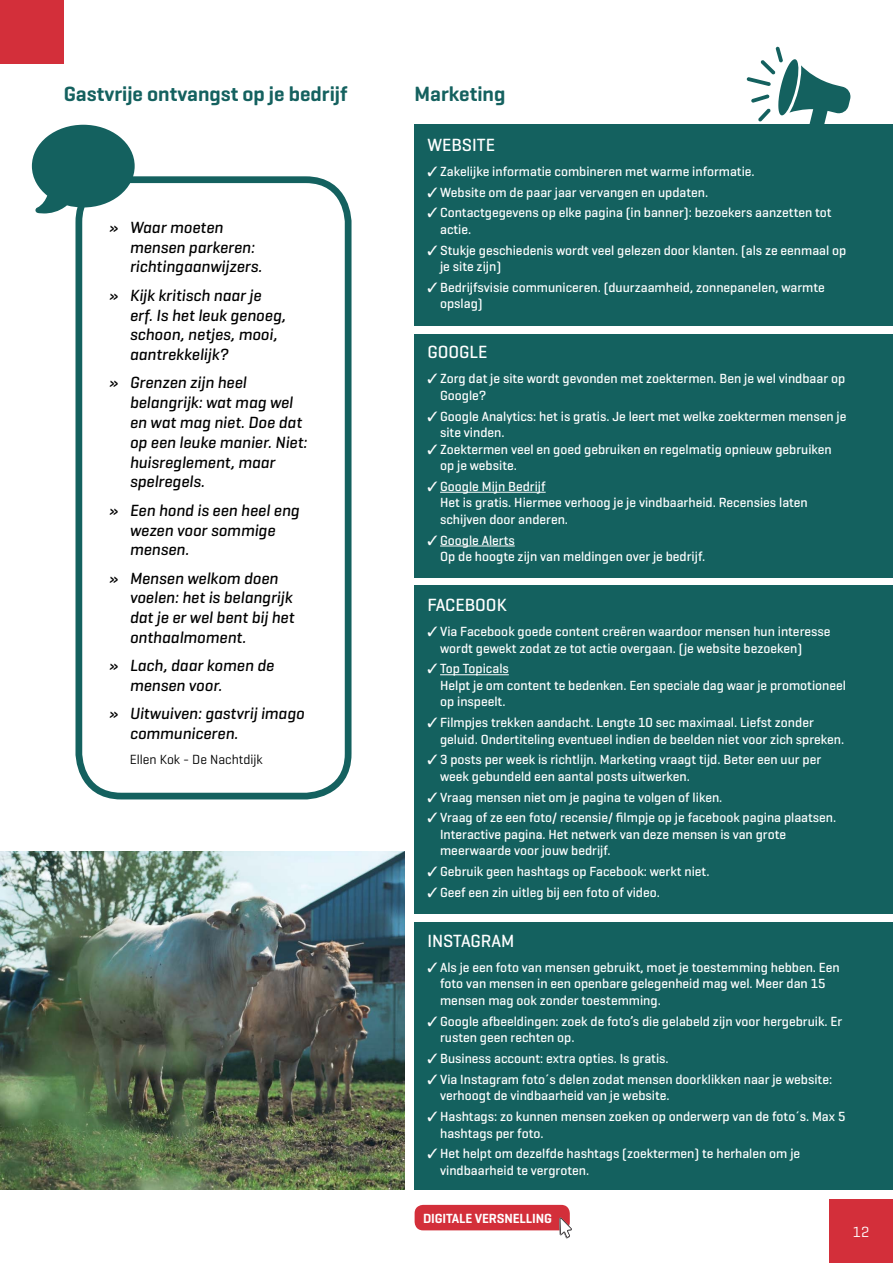
<style>
.page{position:relative;width:893px;height:1263px;background:#fff}
.page>*{position:absolute;margin:0;border:0;box-sizing:border-box;transform-origin:0 0}
.t1{font:600 21px "Geogrotesque";color:#14615f}
.t2{font:500 18px "Geogrotesque";color:#fff}
.t3{font:italic 500 16.5px/19.8px "Geogrotesque";color:#000}
.t4{font:15px "Geogrotesque";color:#fff}
.t5{font:500 13.5px/16.5px "Geogrotesque";color:#fff}
.t6{font:13.5px "Geogrotesque";color:#000}
.t7{font:600 13.5px "Geogrotesque";letter-spacing:-.01em;color:#fff}
</style>
<div class="page">
<div style="left:0;top:0;width:64px;height:64px;background:#d32f3a"></div>
<div style="left:829px;top:1199px;width:64px;height:64px;background:#d32f3a"></div>
<img style="left:0;top:851px;width:405px;height:338px">
<div style="left:75px;top:176px;width:276px;height:623px;border:7px solid #14615f;border-radius:43px"></div>
<svg style="left:32px;top:125px;width:103px;height:88px"></svg>
<div style="left:415px;top:125px;width:478px;height:201px;background:#14615f"></div>
<div style="left:415px;top:334px;width:478px;height:244px;background:#14615f"></div>
<div style="left:415px;top:922px;width:478px;height:267px;background:#14615f"></div>
<div style="left:415px;top:585px;width:478px;height:329px;background:#14615f"></div>
<hr style="left:440px;top:492px;width:106px;height:1px;background:#fff">
<hr style="left:440px;top:546px;width:75px;height:1px;background:#fff">
<hr style="left:440px;top:674px;width:69px;height:1px;background:#fff">
<svg style="left:747px;top:47px;width:104px;height:78px"></svg>
<div style="left:415px;top:1205px;width:155px;height:25px;background:#d32f3a;border-radius:9px"></div>
<svg style="left:559px;top:1217px;width:13px;height:21px"></svg>
<p class="t1" style="left:64px;top:81px;width:285px">Gastvrije ontvangst op je bedrijf</p>
<p class="t1" style="left:415px;top:81px;width:92px">Marketing</p>
<p class="t2" style="left:427px;top:133px;width:69px">WEBSITE</p>
<p class="t5" style="left:427px;top:163px;width:329px">✓ Zakelijke informatie combineren met warme informatie.</p>
<p class="t5" style="left:427px;top:183px;width:282px">✓ Website om de paar jaar vervangen en updaten.</p>
<p class="t5" style="left:440px;top:204px;width:393px;text-indent:-13px">✓ Contactgegevens op elke pagina (in banner): bezoekers aanzetten tot actie.</p>
<p class="t5" style="left:440px;top:241px;width:408px;text-indent:-13px">✓ Stukje geschiedenis wordt veel gelezen door klanten. (als ze eenmaal op je site zijn)</p>
<p class="t5" style="left:440px;top:279px;width:386px;text-indent:-13px">✓ Bedrijfsvisie communiceren. (duurzaamheid, zonnepanelen, warmte opslag)</p>
<p class="t2" style="left:427px;top:341px;width:62px">GOOGLE</p>
<p class="t5" style="left:440px;top:370px;width:407px;text-indent:-13px">✓ Zorg dat je site wordt gevonden met zoektermen. Ben je wel vindbaar op<br>Google?</p>
<p class="t5" style="left:440px;top:407px;width:408px;text-indent:-13px">✓ Google Analytics: het is gratis. Je leert met welke zoektermen mensen je site vinden.</p>
<p class="t5" style="left:440px;top:440px;width:393px;text-indent:-13px">✓ Zoektermen veel en goed gebruiken en regelmatig opnieuw gebruiken op je website.</p>
<p class="t5" style="left:427px;top:478px;width:120px">✓ Google Mijn Bedrijf</p>
<p class="t5" style="left:440px;top:494px;width:369px">Het is gratis. Hiermee verhoog je je vindbaarheid. Recensies laten schijven door anderen.</p>
<p class="t5" style="left:427px;top:531px;width:89px">✓ Google Alerts</p>
<p class="t5" style="left:440px;top:548px;width:267px">Op de hoogte zijn van meldingen over je bedrijf.</p>
<p class="t2" style="left:427px;top:594px;width:81px">FACEBOOK</p>
<p class="t5" style="left:440px;top:623px;width:392px;text-indent:-13px">✓ Via Facebook goede content creëren waardoor mensen hun interesse wordt gewekt zodat ze tot actie overgaan. (je website bezoeken)</p>
<p class="t5" style="left:427px;top:660px;width:83px">✓ Top Topicals</p>
<p class="t5" style="left:440px;top:677px;width:407px">Helpt je om content te bedenken. Een speciale dag waar je promotioneel op inspeelt.</p>
<p class="t5" style="left:440px;top:714px;width:406px;text-indent:-13px">✓ Filmpjes trekken aandacht. Lengte 10 sec maximaal. Liefst zonder geluid. Ondertiteling eventueel indien de beelden niet voor zich spreken.</p>
<p class="t5" style="left:440px;top:751px;width:383px;text-indent:-13px">✓ 3 posts per week is richtlijn. Marketing vraagt tijd. Beter een uur per week gebundeld een aantal posts uitwerken.</p>
<p class="t5" style="left:427px;top:788px;width:297px">✓ Vraag mensen niet om je pagina te volgen of liken.</p>
<p class="t5" style="left:440px;top:809px;width:398px;text-indent:-13px">✓ Vraag of ze een foto/ recensie/ filmpje op je facebook pagina plaatsen.<br>Interactive pagina. Het netwerk van deze mensen is van grote meerwaarde voor jouw bedrijf.</p>
<p class="t5" style="left:427px;top:863px;width:284px">✓ Gebruik geen hashtags op Facebook: werkt niet.</p>
<p class="t5" style="left:427px;top:884px;width:234px">✓ Geef een zin uitleg bij een foto of video.</p>
<p class="t2" style="left:427px;top:930px;width:89px">INSTAGRAM</p>
<p class="t5" style="left:440px;top:959px;width:401px;text-indent:-13px">✓ Als je een foto van mensen gebruikt, moet je toestemming hebben. Een foto van mensen in een openbare gelegenheid mag wel. Meer dan 15 mensen mag ook zonder toestemming.</p>
<p class="t5" style="left:440px;top:1012px;width:404px;text-indent:-13px">✓ Google afbeeldingen: zoek de foto’s die gelabeld zijn voor hergebruik. Er rusten geen rechten op.</p>
<p class="t5" style="left:427px;top:1050px;width:243px">✓ Business account: extra opties. Is gratis.</p>
<p class="t5" style="left:440px;top:1070px;width:394px;text-indent:-13px">✓ Via Instagram foto´s delen zodat mensen doorklikken naar je website: verhoogt de vindbaarheid van je website.</p>
<p class="t5" style="left:440px;top:1108px;width:407px;text-indent:-13px">✓ Hashtags: zo kunnen mensen zoeken op onderwerp van de foto´s. Max 5 hashtags per foto.</p>
<p class="t5" style="left:440px;top:1145px;width:362px;text-indent:-13px">✓ Het helpt om dezelfde hashtags (zoektermen) te herhalen om je vindbaarheid te vergroten.</p>
<p class="t3" style="left:130px;top:217px;width:134px;text-indent:-21px">» Waar moeten mensen parkeren: richtingaanwijzers.</p>
<p class="t3" style="left:130px;top:285px;width:157px;text-indent:-21px">» Kijk kritisch naar je erf. Is het leuk genoeg, schoon, netjes, mooi, aantrekkelijk?</p>
<p class="t3" style="left:130px;top:372px;width:179px;text-indent:-21px">» Grenzen zijn heel belangrijk: wat mag wel en wat mag niet. Doe dat op een leuke manier. Niet: huisreglement, maar spelregels.</p>
<p class="t3" style="left:130px;top:500px;width:171px;text-indent:-21px">» Een hond is een heel eng wezen voor sommige mensen.</p>
<p class="t3" style="left:130px;top:568px;width:166px;text-indent:-21px">» Mensen welkom doen voelen: het is belangrijk dat je er wel bent bij het onthaalmoment.</p>
<p class="t3" style="left:130px;top:655px;width:146px;text-indent:-21px">» Lach, daar komen de mensen voor.</p>
<p class="t3" style="left:130px;top:704px;width:176px;text-indent:-21px">» Uitwuiven: gastvrij imago communiceren.</p>
<p class="t6" style="left:130px;top:751px;width:135px">Ellen Kok - De Nachtdijk</p>
<p class="t7" style="left:423px;top:1210px;width:130px">DIGITALE VERSNELLING</p>
<p class="t4" style="left:853px;top:1222px;width:18px">12</p>
</div>
